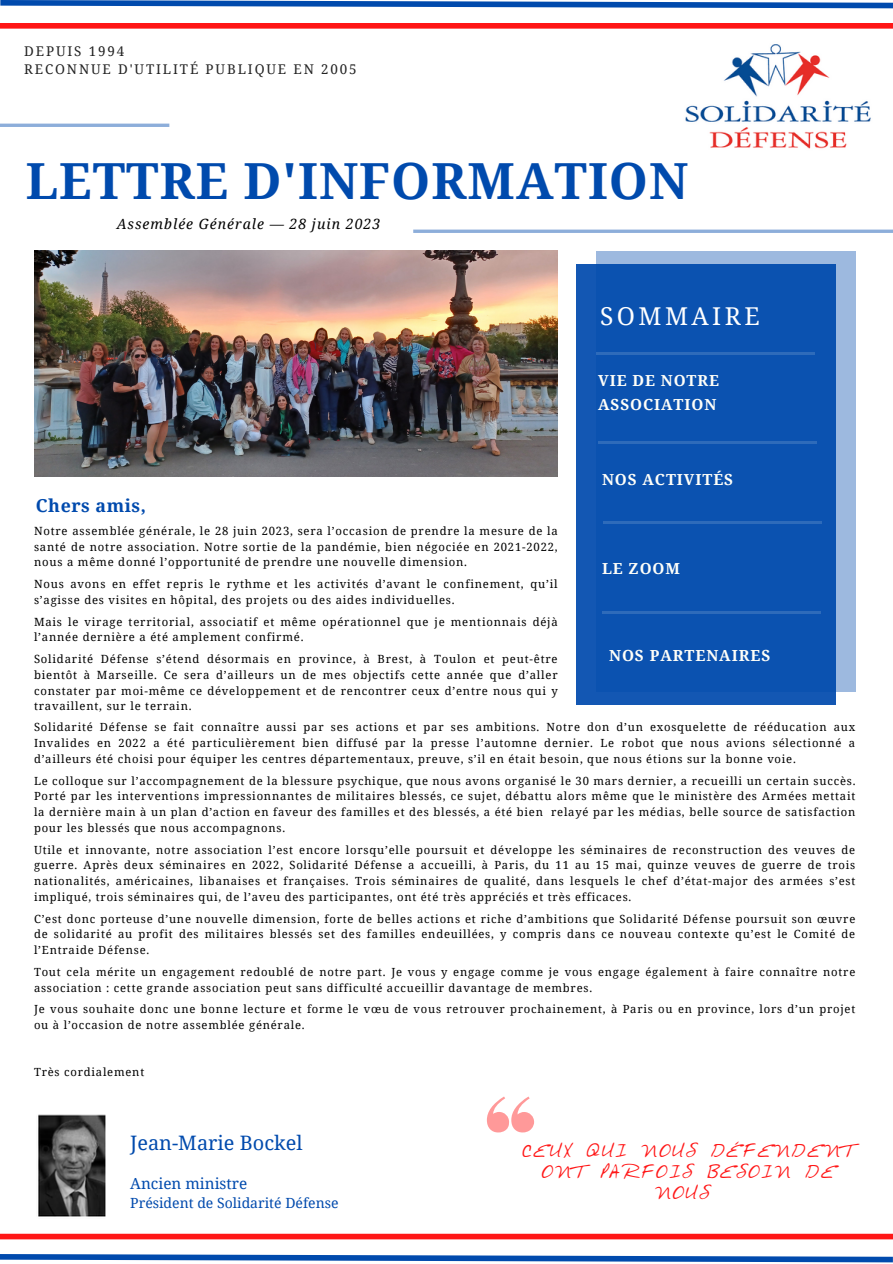
<style>
.page{position:relative;width:893px;height:1264px;background:#fff}
.page>*{position:absolute;margin:0;border:0;box-sizing:border-box;transform-origin:0 0}
.t1{font:700 49.8px "Noto Serif";letter-spacing:.02em;color:#004aad}
.t2{font:24.6px "Noto Serif";letter-spacing:.14em;color:#fff}
.t3{font:19.95px "Noto Serif";color:#004aad}
.t4{font:700 17.7px "Noto Serif";letter-spacing:.03em;color:#004aad}
.t5{font:700 15.3px/24.2px "Noto Serif";letter-spacing:.06em;color:#fffff9}
.t6{font:15.3px "Avantque...";letter-spacing:.14em;color:#ff1616}
.t7{font:15.3px "Noto Serif";color:#004aad}
.t8{font:italic 14.1px "Noto Serif";letter-spacing:.07em;color:#000}
.t9{font:13.95px "Noto Serif";color:#004aad}
.t10{font:13.35px "Noto Serif";letter-spacing:.14em;color:#222}
.t11{font:11.25px/15.8px "Noto Serif";letter-spacing:.07em;color:#000;text-align:justify}
</style>
<div class="page">
<div style="left:596px;top:251px;width:260px;height:440px;background:linear-gradient(to right,#9db9df,#9db9df)"></div>
<div style="left:575px;top:264px;width:260px;height:440px;background:#0b52b0"></div>
<hr style="left:598px;top:440px;width:218px;height:3px;background:#fffff9">
<hr style="left:603px;top:521px;width:218px;height:3px;background:#fffff9">
<hr style="left:602px;top:610px;width:219px;height:3px;background:#fffff9">
<hr style="left:596px;top:352px;width:219px;height:3px;background:#fffff9">
<svg style="left:0;top:1254px;width:892px;height:8px"></svg>
<div style="left:0;top:1233px;width:892px;height:6px;background:#ff1616"></div>
<svg style="left:0;top:0;width:892px;height:9px"></svg>
<div style="left:0;top:23px;width:892px;height:6px;background:#ff1616"></div>
<hr style="left:0;top:124px;width:169px;height:3px;background:#004aad">
<svg style="left:413px;top:229px;width:479px;height:4px;background:#9fbadf"></svg>
<svg style="left:487px;top:1096px;width:47px;height:36px"></svg>
<img style="left:38px;top:1114px;width:67px;height:103px">
<img style="left:685px;top:44px;width:186px;height:105px">
<img style="left:35px;top:251px;width:523px;height:226px">
<p class="t10" style="left:24px;top:42px;width:102px">DEPUIS 1994</p>
<p class="t10" style="left:24px;top:60px;width:334px">RECONNUE D'UTILITÉ PUBLIQUE EN 2005</p>
<p class="t1" style="left:26px;top:146px;width:664px">LETTRE D'INFORMATION</p>
<p class="t8" style="left:117px;top:214px;width:265px">Assemblée Générale — 28 juin 2023</p>
<p class="t4" style="left:36px;top:493px;width:111px">Chers amis,</p>
<p class="t11" style="left:34px;top:522px;width:525px">Notre assemblée générale, le 28 juin 2023, sera l’occasion de prendre la mesure de la santé de notre association. Notre sortie de la pandémie, bien négociée en 2021-2022, nous a même donné l’opportunité de prendre une nouvelle dimension.</p>
<p class="t11" style="left:34px;top:576px;width:525px">Nous avons en effet repris le rythme et les activités d’avant le confinement, qu’il s’agisse des visites en hôpital, des projets ou des aides individuelles.</p>
<p class="t11" style="left:34px;top:613px;width:525px">Mais le virage territorial, associatif et même opérationnel que je mentionnais déjà l’année dernière a été amplement confirmé.</p>
<p class="t11" style="left:34px;top:651px;width:525px">Solidarité Défense s’étend désormais en province, à Brest, à Toulon et peut-être bientôt à Marseille. Ce sera d’ailleurs un de mes objectifs cette année que d’aller constater par moi-même ce développement et de rencontrer ceux d’entre nous qui y travaillent, sur le terrain.</p>
<p class="t2" style="left:600px;top:298px;width:161px">SOMMAIRE</p>
<p class="t5" style="left:598px;top:367px;width:122px">VIE DE NOTRE<br>ASSOCIATION</p>
<p class="t5" style="left:602px;top:467px;width:133px">NOS ACTIVITÉS</p>
<p class="t5" style="left:602px;top:556px;width:79px">LE ZOOM</p>
<p class="t5" style="left:609px;top:643px;width:163px">NOS PARTENAIRES</p>
<p class="t11" style="left:34px;top:719px;width:822px">Solidarité Défense se fait connaître aussi par ses actions et par ses ambitions. Notre don d’un exosquelette de rééducation aux Invalides en 2022 a été particulièrement bien diffusé par la presse l’automne dernier. Le robot que nous avions sélectionné a d’ailleurs été choisi pour équiper les centres départementaux, preuve, s’il en était besoin, que nous étions sur la bonne voie.</p>
<p class="t11" style="left:34px;top:772px;width:822px">Le colloque sur l’accompagnement de la blessure psychique, que nous avons organisé le 30 mars dernier, a recueilli un certain succès.<br>Porté par les interventions impressionnantes de militaires blessés, ce sujet, débattu alors même que le ministère des Armées mettait la dernière main à un plan d’action en faveur des familles et des blessés, a été bien relayé par les médias, belle source de satisfaction pour les blessés que nous accompagnons.</p>
<p class="t11" style="left:34px;top:841px;width:822px">Utile et innovante, notre association l’est encore lorsqu’elle poursuit et développe les séminaires de reconstruction des veuves de guerre. Après deux séminaires en 2022, Solidarité Défense a accueilli, à Paris, du 11 au 15 mai, quinze veuves de guerre de trois nationalités, américaines, libanaises et françaises. Trois séminaires de qualité, dans lesquels le chef d’état-major des armées s’est impliqué, trois séminaires qui, de l’aveu des participantes, ont été très appréciés et très efficaces.</p>
<p class="t11" style="left:34px;top:910px;width:822px">C’est donc porteuse d’une nouvelle dimension, forte de belles actions et riche d’ambitions que Solidarité Défense poursuit son œuvre de solidarité au profit des militaires blessés set des familles endeuillées, y compris dans ce nouveau contexte qu’est le Comité de l’Entraide Défense.</p>
<p class="t11" style="left:34px;top:963px;width:822px">Tout cela mérite un engagement redoublé de notre part. Je vous y engage comme je vous engage également à faire connaître notre association : cette grande association peut sans difficulté accueillir davantage de membres.</p>
<p class="t11" style="left:34px;top:1001px;width:822px">Je vous souhaite donc une bonne lecture et forme le vœu de vous retrouver prochainement, à Paris ou en province, lors d’un projet ou à l’occasion de notre assemblée générale.</p>
<p class="t11" style="left:34px;top:1064px;width:112px">Très cordialement</p>
<p class="t3" style="left:130px;top:1128px;width:174px">Jean-Marie Bockel</p>
<p class="t7" style="left:130px;top:1172px;width:118px">Ancien ministre</p>
<p class="t9" style="left:130px;top:1192px;width:210px">Président de Solidarité Défense</p>
<p class="t6" style="left:522px;top:1142px;width:341px">CEUX QUI NOUS DÉFENDENT</p>
<p class="t6" style="left:541px;top:1164px;width:295px">ONT PARFOIS BESOIN DE</p>
<p class="t6" style="left:655px;top:1185px;width:56px">NOUS</p>
</div>
